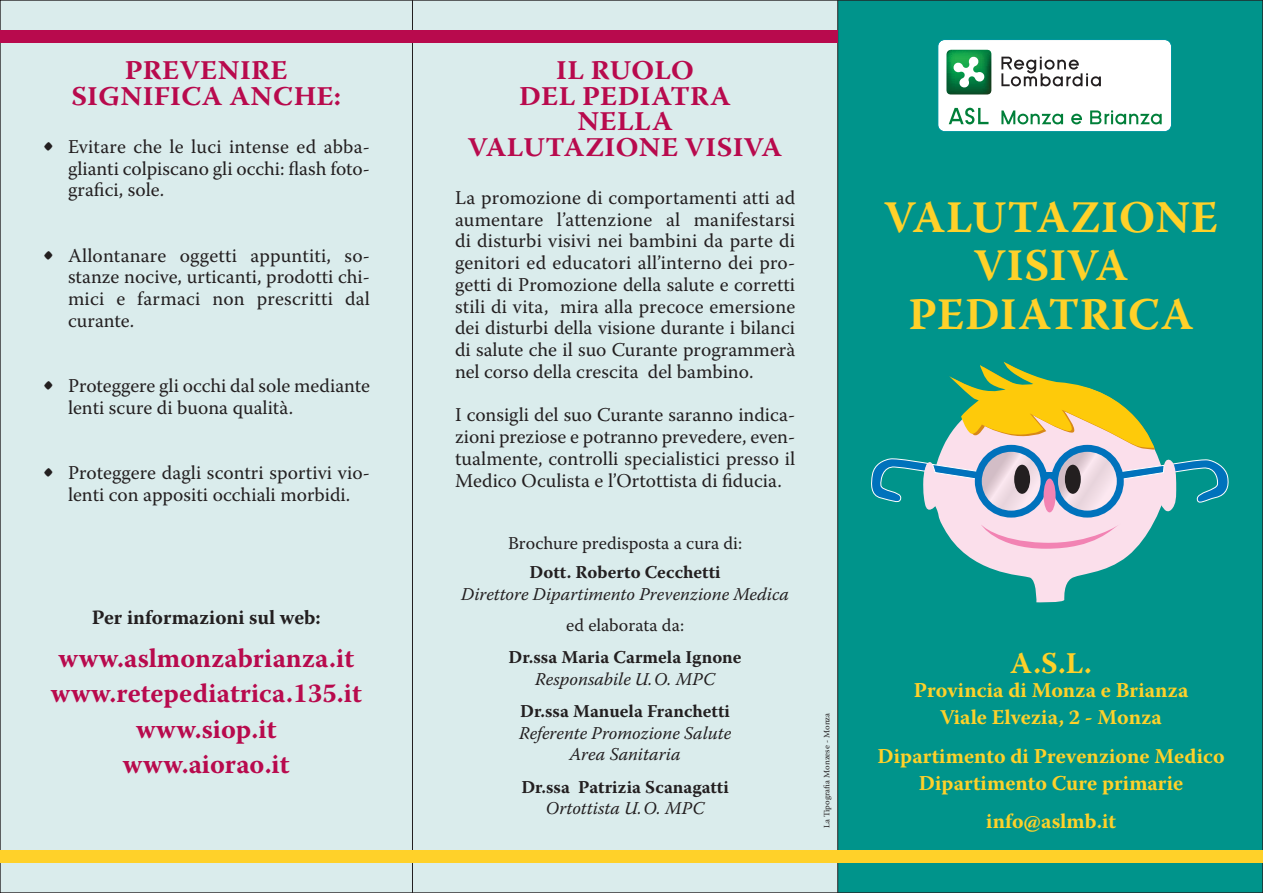
<style>
.page{position:relative;width:1263px;height:893px;background:#fff}
.page>*{position:absolute;margin:0;border:0;box-sizing:border-box;transform-origin:0 0}
.t1{font:700 45px/48.4px "Warnock Pro";letter-spacing:.01em;color:#ffd129;text-align:center}
.t2{font:700 30px "Warnock Pro";color:#ffd129}
.t3{font:700 27px/35.2px "Warnock Pro";letter-spacing:.01em;color:#b80a4d;text-align:center}
.t4{font:700 27px/25.5px "Warnock Pro";letter-spacing:.01em;color:#b80a4d;text-align:center;scale:1.05 1}
.t5{font:700 21px/27px "Warnock Pro";color:#ffd129;text-align:center}
.t6{font:700 20.25px "Warnock Pro";color:#231f20}
.t7{font:19.5px/21.8px "Warnock Pro";color:#231f20;text-align:justify}
.t8{font:italic 18px/21.8px "Warnock Pro";color:#231f20;text-align:center}
.t9{font:700 18px "Warnock Pro";color:#231f20}
.t10{font:18px "Warnock Pro";color:#231f20}
.t11{font:8.25px "Warnock Pro";color:#231f20;scale:1.05 1}
.s1{font-size:30px}
</style>
<div class="page">
<div style="left:838px;top:0;width:425px;height:893px;background:#00948b"></div>
<div style="left:0;top:0;width:838px;height:893px;background:#daecec"></div>
<hr style="left:412px;top:0;width:1px;height:893px;background:#231f20">
<hr style="left:837px;top:0;width:1px;height:893px;background:#231f20">
<div style="left:0;top:30px;width:838px;height:13px;background:#b80a4d"></div>
<div style="left:0;top:850px;width:1263px;height:13px;background:#ffd129"></div>
<div style="left:938px;top:40px;width:233px;height:91px;background:#fff;border-radius:6px"></div>
<svg style="left:1001px;top:57px;width:100px;height:29px"></svg>
<svg style="left:949px;top:108px;width:39px;height:16px"></svg>
<svg style="left:1001px;top:110px;width:161px;height:14px"></svg>
<svg style="left:946px;top:50px;width:45px;height:45px"></svg>
<div style="left:937px;top:39px;width:235px;height:93px;border:2px solid #0097a4;border-radius:7px"></div>
<svg style="left:1176px;top:459px;width:53px;height:44px"></svg>
<svg style="left:939px;top:459px;width:237px;height:144px"></svg>
<svg style="left:981px;top:524px;width:139px;height:25px;background:#f9cee0"></svg>
<svg style="left:871px;top:362px;width:293px;height:156px"></svg>
<div style="left:1014px;top:465px;width:16px;height:29px;background:#231f20;border-radius:50%"></div>
<div style="left:1065px;top:465px;width:16px;height:29px;background:#231f20;border-radius:50%"></div>
<div style="left:1043px;top:478px;width:12px;height:34px;background:#f283b3;border-radius:50%"></div>
<h3 class="t4" style="left:72px;top:60px;width:258px">PREVENIRE<br>SIGNIFICA ANCHE:</h3>
<p class="t7" style="left:68px;top:137px;width:303px;text-indent:-26px"><span class="s1">•</span> Evitare che le luci intense ed abba&shy;glianti colpiscano gli occhi: flash foto&shy;grafici, sole.</p>
<p class="t7" style="left:68px;top:246px;width:303px;text-indent:-26px"><span class="s1">•</span> Allontanare oggetti appuntiti, so&shy;stanze nocive, urticanti, prodotti chi&shy;mici e farmaci non prescritti dal curante.</p>
<p class="t7" style="left:68px;top:377px;width:303px;text-indent:-26px"><span class="s1">•</span> Proteggere gli occhi dal sole mediante lenti scure di buona qualità.</p>
<p class="t7" style="left:43px;top:464px;width:329px;text-align:center"><span class="s1">•</span> Proteggere dagli scontri sportivi vio&shy;lenti con appositi occhiali morbidi.</p>
<p class="t6" style="left:92px;top:610px;width:230px">Per informazioni sul web:</p>
<h3 class="t3" style="left:51px;top:643px;width:312px">www.aslmonzabrianza.it www.retepediatrica.135.it www.siop.it www.aiorao.it</h3>
<h3 class="t4" style="left:468px;top:60px;width:301px">IL RUOLO<br>DEL PEDIATRA<br>NELLA<br>VALUTAZIONE VISIVA</h3>
<p class="t7" style="left:455px;top:188px;width:342px">La promozione di comportamenti atti ad aumentare l’attenzione al manifestarsi di disturbi visivi nei bambini da parte di genitori ed educatori all’interno dei pro&shy;getti di Promozione della salute e corretti stili di vita, mira alla precoce emersione dei disturbi della visione durante i bilanci di salute che il suo Curante programmerà nel corso della crescita del bambino.</p>
<p class="t7" style="left:455px;top:406px;width:342px">I consigli del suo Curante saranno indica&shy;zioni preziose e potranno prevedere, even&shy;tualmente, controlli specialistici presso il Medico Oculista e l’Ortottista di fiducia.</p>
<p class="t10" style="left:508px;top:536px;width:235px">Brochure predisposta a cura di:</p>
<p class="t9" style="left:530px;top:565px;width:193px">Dott. Roberto Cecchetti</p>
<p class="t8" style="left:461px;top:584px;width:330px">Direttore Dipartimento Prevenzione Medica</p>
<p class="t10" style="left:566px;top:618px;width:120px">ed elaborata da:</p>
<p class="t9" style="left:509px;top:650px;width:234px">Dr.ssa Maria Carmela Ignone</p>
<p class="t8" style="left:535px;top:669px;width:182px">Responsabile U.O. MPC</p>
<p class="t9" style="left:520px;top:704px;width:211px">Dr.ssa Manuela Franchetti</p>
<p class="t8" style="left:519px;top:723px;width:214px">Referente Promozione Salute<br>Area Sanitaria</p>
<p class="t9" style="left:521px;top:780px;width:209px">Dr.ssa Patrizia Scanagatti</p>
<p class="t8" style="left:546px;top:799px;width:160px">Ortottista U.O. MPC</p>
<p class="t11" style="left:824px;top:828px;width:111px;rotate:-90deg">La Tipografia Monzese - Monza</p>
<h1 class="t1" style="left:884px;top:196px;width:335px">VALUTAZIONE<br>VISIVA<br>PEDIATRICA</h1>
<h2 class="t2" style="left:1010px;top:652px;width:83px">A.S.L.</h2>
<p class="t5" style="left:914px;top:679px;width:276px">Provincia di Monza e Brianza<br>Viale Elvezia, 2 - Monza</p>
<p class="t5" style="left:878px;top:745px;width:348px">Dipartimento di Prevenzione Medico<br>Dipartimento Cure primarie</p>
<p class="t5" style="left:986px;top:809px;width:131px">info@aslmb.it</p>
</div>
